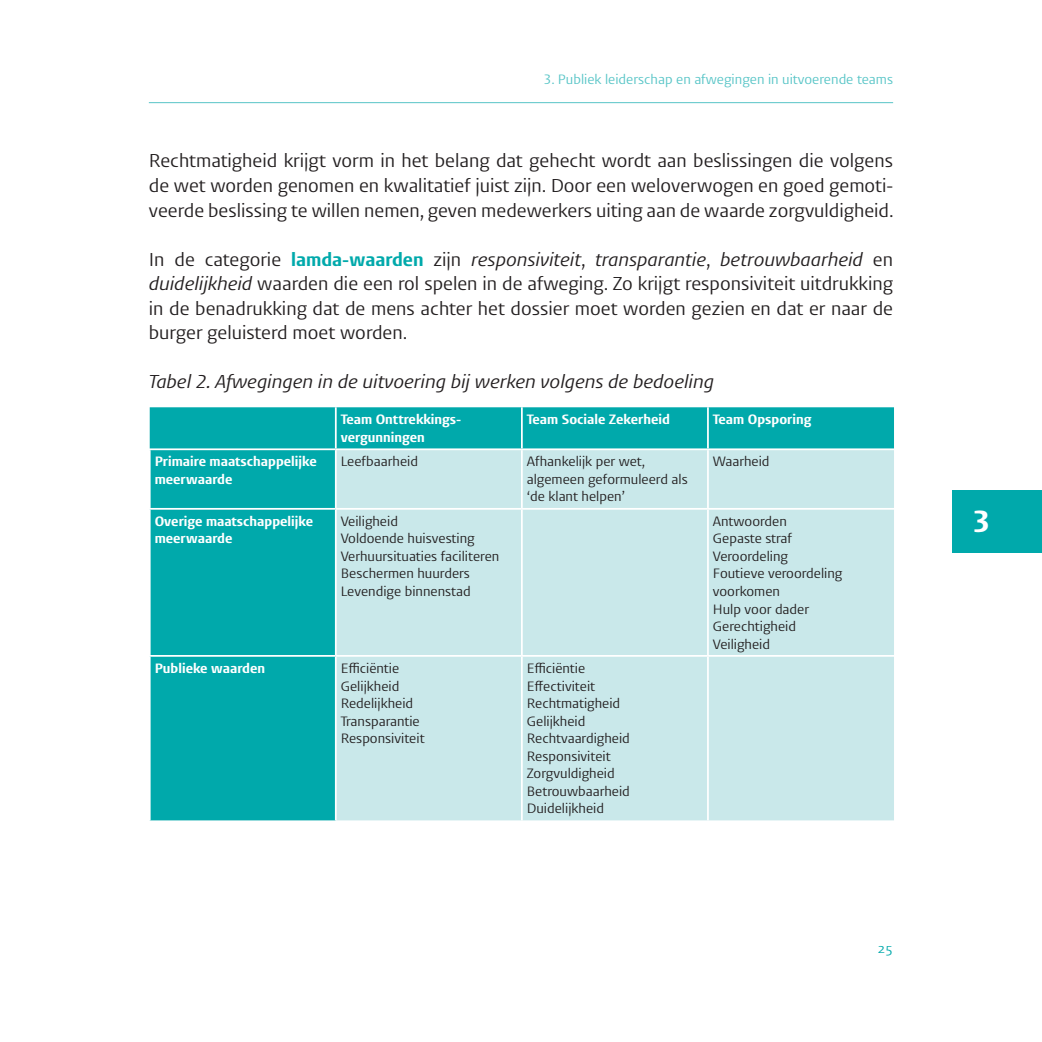
<style>
.page{position:relative;width:1042px;height:1042px;background:#fff}
.page>*{position:absolute;margin:0;border:0;box-sizing:border-box;transform-origin:0 0}
.t1{font:300 31.5px "Vestula";color:#fff}
.t2{font:19.25px/24.5px "Vestula";color:#231f20;text-align:justify}
.t3{font:italic 19.25px "Vestula";color:#231f20}
.t4{font:14px/17.5px "Vestula";color:#231f20}
.t5{font:300 14px/17.5px "Vestula";color:#fff}
.t6{font:14px "Vestula";color:#58c5c7}
.t7{font:14px "Vestula";color:#00a9ab}
.s1{font-weight:300;color:#00a9ab}
.s2{font-style:italic}
</style>
<div class="page">
<hr style="left:149px;top:102px;width:744px;height:1px;background:#58c5c7">
<div style="left:952px;top:490px;width:90px;height:62px;background:#00a9ab"></div>
<div style="left:150px;top:407px;width:744px;height:413px;background:#00a9ab"></div>
<div style="left:337px;top:450px;width:557px;height:370px;background:#c9e8ea"></div>
<hr style="left:335px;top:407px;width:2px;height:41px;background:#fff">
<hr style="left:521px;top:407px;width:2px;height:41px;background:#fff">
<hr style="left:707px;top:407px;width:2px;height:41px;background:#fff">
<hr style="left:149px;top:448px;width:187px;height:2px;background:#fff">
<hr style="left:336px;top:448px;width:186px;height:2px;background:#fff">
<hr style="left:335px;top:450px;width:2px;height:58px;background:#fff">
<hr style="left:522px;top:448px;width:186px;height:2px;background:#fff">
<hr style="left:521px;top:450px;width:2px;height:58px;background:#fff">
<hr style="left:522px;top:508px;width:186px;height:2px;background:#fff">
<hr style="left:708px;top:448px;width:186px;height:2px;background:#fff">
<hr style="left:707px;top:450px;width:2px;height:58px;background:#fff">
<hr style="left:149px;top:508px;width:187px;height:2px;background:#fff">
<hr style="left:336px;top:508px;width:186px;height:2px;background:#fff">
<hr style="left:335px;top:510px;width:2px;height:145px;background:#fff">
<hr style="left:521px;top:510px;width:2px;height:145px;background:#fff">
<hr style="left:708px;top:508px;width:186px;height:2px;background:#fff">
<hr style="left:707px;top:510px;width:2px;height:145px;background:#fff">
<hr style="left:149px;top:655px;width:187px;height:2px;background:#fff">
<hr style="left:336px;top:655px;width:186px;height:2px;background:#fff">
<hr style="left:335px;top:657px;width:2px;height:163px;background:#fff">
<hr style="left:522px;top:655px;width:186px;height:2px;background:#fff">
<hr style="left:521px;top:657px;width:2px;height:163px;background:#fff">
<hr style="left:708px;top:655px;width:186px;height:2px;background:#fff">
<hr style="left:707px;top:657px;width:2px;height:163px;background:#fff">
<hr style="left:149px;top:657px;width:2px;height:163px;background:#fff">
<hr style="left:149px;top:450px;width:2px;height:58px;background:#fff">
<hr style="left:149px;top:510px;width:2px;height:145px;background:#fff">
<p class="t6" style="left:543px;top:71px;width:351px">3. Publiek leiderschap en afwegingen in uitvoerende teams</p>
<p class="t2" style="left:149px;top:149px;width:746px">Rechtmatigheid krijgt vorm in het belang dat gehecht wordt aan beslissingen die volgens de wet worden genomen en kwalitatief juist zijn. Door een weloverwogen en goed gemoti&shy;veerde beslissing te willen nemen, geven medewerkers uiting aan de waarde zorgvuldigheid.</p>
<p class="t2" style="left:149px;top:247px;width:746px">In de categorie <span class="s1">lamda-waarden</span> zijn <span class="s2">responsiviteit</span>, <span class="s2">transparantie</span>, <span class="s2">betrouwbaarheid</span> en <span class="s2">duidelijkheid</span> waarden die een rol spelen in de afweging. Zo krijgt responsiviteit uitdrukking in de benadrukking dat de mens achter het dossier moet worden gezien en dat er naar de burger geluisterd moet worden.</p>
<p class="t3" style="left:149px;top:370px;width:566px">Tabel 2. Afwegingen in de uitvoering bij werken volgens de bedoeling</p>
<p class="t5" style="left:341px;top:411px;width:122px">Team Onttrekkings&shy;vergunningen</p>
<p class="t5" style="left:527px;top:411px;width:145px">Team Sociale Zekerheid</p>
<p class="t5" style="left:713px;top:411px;width:100px">Team Opsporing</p>
<p class="t5" style="left:155px;top:453px;width:164px">Primaire maatschappelijke meerwaarde</p>
<p class="t4" style="left:341px;top:453px;width:79px">Leefbaarheid</p>
<p class="t4" style="left:527px;top:453px;width:162px">Afhankelijk per wet, algemeen geformuleerd als ‘de klant helpen’</p>
<p class="t4" style="left:713px;top:453px;width:58px">Waarheid</p>
<p class="t5" style="left:155px;top:513px;width:160px">Overige maatschappelijke meerwaarde</p>
<p class="t4" style="left:341px;top:513px;width:160px">Veiligheid<br>Voldoende huisvesting<br>Verhuursituaties faciliteren<br>Beschermen huurders<br>Levendige binnenstad</p>
<p class="t4" style="left:713px;top:513px;width:131px">Antwoorden<br>Gepaste straf<br>Veroordeling<br>Foutieve veroordeling voorkomen<br>Hulp voor dader<br>Gerechtigheid<br>Veiligheid</p>
<p class="t5" style="left:155px;top:660px;width:112px">Publieke waarden</p>
<p class="t4" style="left:341px;top:660px;width:85px">Efficiëntie<br>Gelijkheid<br>Redelijkheid<br>Transparantie<br>Responsiviteit</p>
<p class="t4" style="left:527px;top:660px;width:105px">Efficiëntie<br>Effectiviteit<br>Rechtmatigheid<br>Gelijkheid<br>Rechtvaardigheid<br>Responsiviteit<br>Zorgvuldigheid<br>Betrouwbaarheid<br>Duidelijkheid</p>
<p class="t7" style="left:877px;top:939px;width:17px">25</p>
<h1 class="t1" style="left:972px;top:502px;width:19px">13</h1>
</div>
